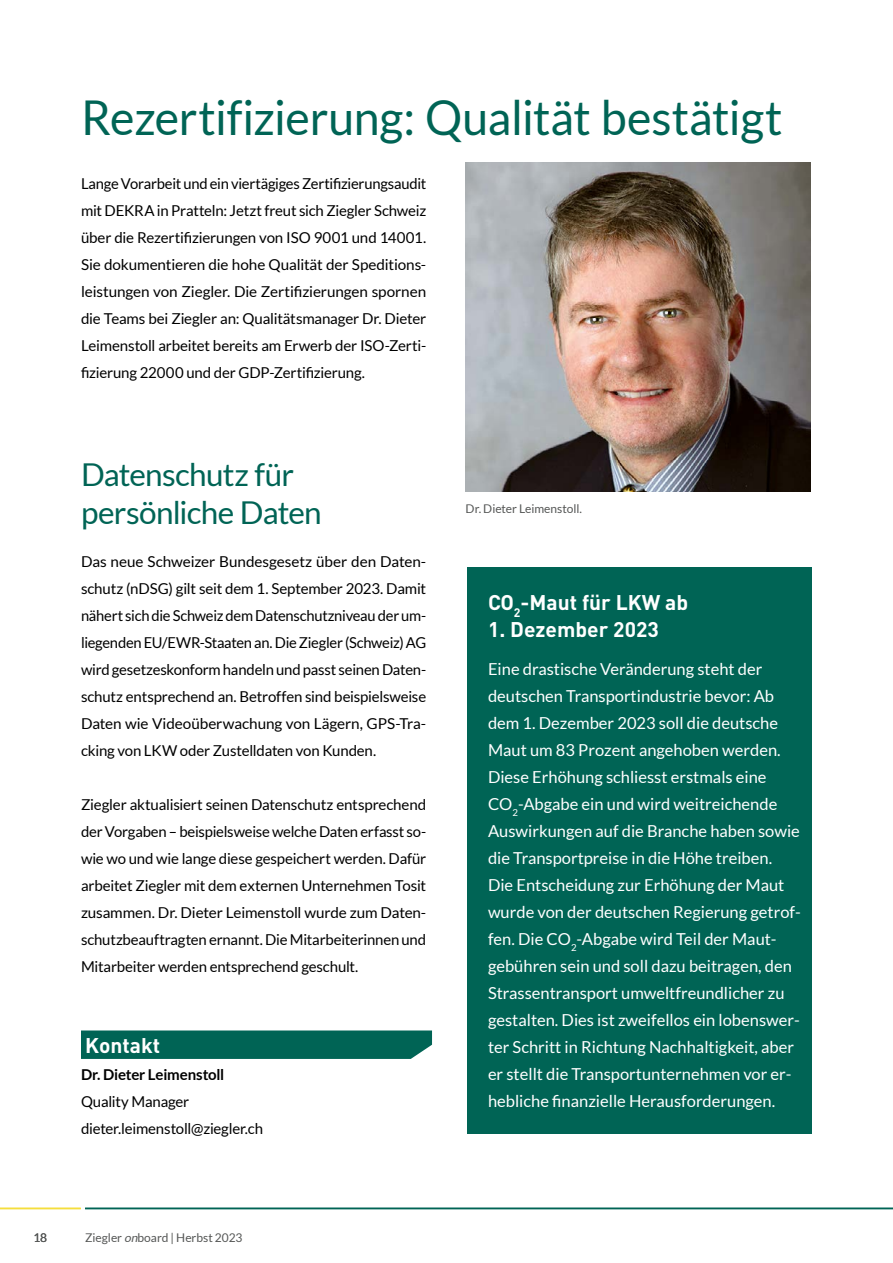
<style>
.page{position:relative;width:893px;height:1263px;background:#fff}
.page>*{position:absolute;margin:0;border:0;box-sizing:border-box;transform-origin:0 0}
.Superhead_32_pt{font:48px "Lato";letter-spacing:-.01em;color:#006455}
.Head_21pt{font:31.5px/37.5px "Lato";letter-spacing:-.02em;color:#006455}
.Kasten_Head{font:700 21px "DIN Pro";color:#fff}
.Kontakt_Head{font:700 21px "DIN Pro";color:#fff}
.Kasten_Lauf{font:16.5px/27px "Lato";color:#fff}
.Lauf{font:15px/27px "Lato";letter-spacing:-.01em;color:#000;text-align:justify}
.Kontakt_Name{font:700 15px "Lato";letter-spacing:-.01em;color:#000}
.Kontaktdaten{font:15px "Lato";letter-spacing:-.015em;color:#000}
.BU{font:12px "Lato";color:#555756}
.s1{font-style:italic}
</style>
<div class="page">
<img style="left:466px;top:162px;width:344px;height:330px">
<div style="left:468px;top:567px;width:344px;height:567px;background:#006455"></div>
<svg style="left:81px;top:1030px;width:351px;height:29px;background:#08695a"></svg>
<hr style="left:85px;top:1208px;width:808px;height:1px;background:#006455">
<hr style="left:0;top:1208px;width:81px;height:1px;background:#f5de3c">
<p class="Superhead_32_pt" style="left:81px;top:91px;width:703px">Rezertifizierung: Qualität bestätigt</p>
<p class="Lauf" style="left:81px;top:170px;width:347px">Lange Vorarbeit und ein viertägiges Zertifizierungsaudit mit DEKRA in Pratteln: Jetzt freut sich Ziegler Schweiz über die Rezertifizierungen von ISO 9001 und 14001.<br>Sie dokumentieren die hohe Qualität der Speditions&shy;leistungen von Ziegler. Die Zertifizierungen spornen die Teams bei Ziegler an: Qualitätsmanager Dr. Dieter Leimenstoll arbeitet bereits am Erwerb der ISO-Zerti&shy;fizierung 22000 und der GDP-Zertifizierung.</p>
<p class="Head_21pt" style="left:81px;top:456px;width:242px">Datenschutz für persönliche Daten</p>
<p class="Lauf" style="left:81px;top:548px;width:347px">Das neue Schweizer Bundesgesetz über den Daten&shy;schutz (nDSG) gilt seit dem 1. September 2023. Damit nähert sich die Schweiz dem Datenschutzniveau der um&shy;liegenden EU/EWR-Staaten an. Die Ziegler (Schweiz) AG wird gesetzeskonform handeln und passt seinen Daten&shy;schutz entsprechend an. Betroffen sind beispielsweise Daten wie Videoüberwachung von Lägern, GPS-Tra&shy;cking von LKW oder Zustelldaten von Kunden.</p>
<p class="Lauf" style="left:81px;top:791px;width:347px">Ziegler aktualisiert seinen Datenschutz entsprechend der Vorgaben – beispielsweise welche Daten erfasst so&shy;wie wo und wie lange diese gespeichert werden. Dafür arbeitet Ziegler mit dem externen Unternehmen Tosit zusammen. Dr. Dieter Leimenstoll wurde zum Daten&shy;schutzbeauftragten ernannt. Die Mitarbeiterinnen und Mitarbeiter werden entsprechend geschult.</p>
<p class="Kontakt_Head" style="left:85px;top:1031px;width:77px">Kontakt</p>
<p class="Kontakt_Name" style="left:81px;top:1066px;width:145px">Dr. Dieter Leimenstoll</p>
<p class="Kontaktdaten" style="left:81px;top:1093px;width:110px">Quality Manager</p>
<p class="Lauf" style="left:81px;top:1115px;width:184px">dieter.leimenstoll@ziegler.ch</p>
<p class="BU" style="left:34px;top:1231px;width:15px">18</p>
<p class="BU" style="left:85px;top:1231px;width:159px">Ziegler <span class="s1">on</span>board | Herbst 2023</p>
<p class="BU" style="left:466px;top:502px;width:118px">Dr. Dieter Leimenstoll.</p>
<p class="Kasten_Head" style="left:488px;top:588px;width:202px">CO<sub>2</sub>-Maut für LKW ab</p>
<p class="Kasten_Head" style="left:488px;top:615px;width:172px">1. Dezember 2023</p>
<p class="Kasten_Lauf" style="left:488px;top:655px;width:314px">Eine drastische Veränderung steht der deutschen Transportindustrie bevor: Ab dem 1. Dezember 2023 soll die deutsche Maut um 83 Prozent angehoben werden.<br>Diese Erhöhung schliesst erstmals eine CO<sub>2</sub>-Abgabe ein und wird weitreichende Auswirkungen auf die Branche haben sowie die Transportpreise in die Höhe treiben.<br>Die Entscheidung zur Erhöhung der Maut wurde von der deutschen Regierung getrof&shy;fen. Die CO<sub>2</sub>-Abgabe wird Teil der Maut&shy;gebühren sein und soll dazu beitragen, den Strassentransport umweltfreundlicher zu gestalten. Dies ist zweifellos ein lobenswer&shy;ter Schritt in Richtung Nachhaltigkeit, aber er stellt die Transportunternehmen vor er&shy;hebliche finanzielle Herausforderungen.</p>
</div>
